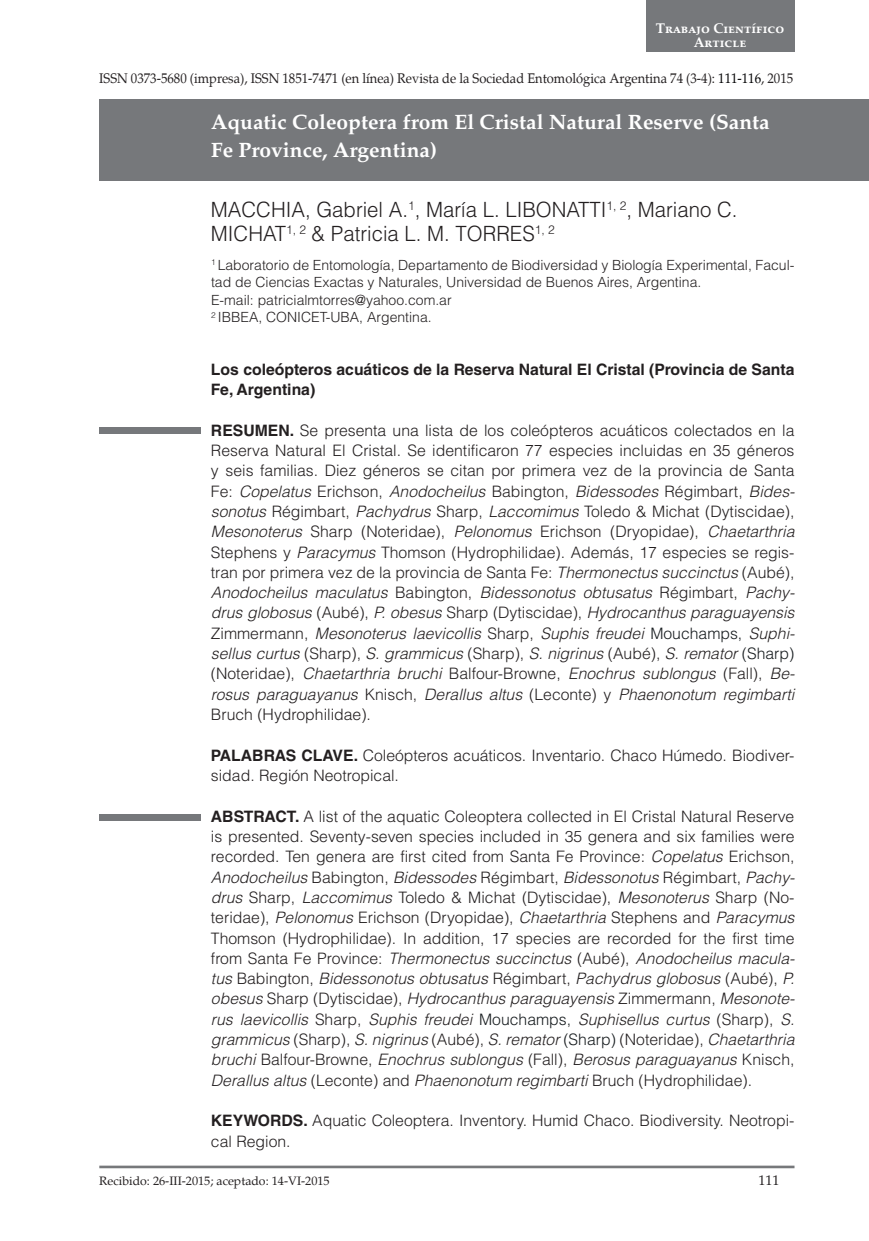
<style>
.page{position:relative;width:869px;height:1241px;background:#fff}
.page>*{position:absolute;margin:0;border:0;box-sizing:border-box;transform-origin:0 0}
.t1{font:300 21px/24.5px "Helvetica LT Std";color:#231f20}
.t2{font:700 21px/28px "Palatino";color:#fff}
.t3{font:300 15.75px/20.3px "Helvetica LT Std";color:#231f20;text-align:justify}
.t4{font:700 15.75px/20.3px "Helvetica LT Std";color:#231f20}
.t5{font:300 14px/17.5px "Helvetica LT Std";color:#231f20}
.t6{font:14px "Palatino";color:#231f20;scale:.92 1}
.t7{font:700 14px/14px "Palatino Linotype";color:#fff;text-align:center}
.t8{font:14px "Palatino";color:#231f20}
.t9{font:12.25px "Palatino";color:#231f20}
.s1{color:#000002}
.s2{font-weight:700}
.s3{font-style:italic}
.s4{color:#171c1f}
</style>
<div class="page">
<hr style="left:99px;top:1165px;width:695px;height:2px;background:#76787b">
<div style="left:99px;top:99px;width:769px;height:81px;background:#76787b"></div>
<div style="left:99px;top:427px;width:102px;height:7px;background:#76787b"></div>
<div style="left:99px;top:814px;width:102px;height:6px;background:#76787b"></div>
<div style="left:645px;top:0;width:149px;height:52px;background:#76787b"></div>
<p class="t7" style="left:655px;top:21px;width:130px">Trabajo Científico<br>Article</p>
<p class="t6" style="left:99px;top:70px;width:755px">ISSN 0373-5680 (impresa), ISSN 1851-7471 (en línea) Revista de la Sociedad Entomológica Argentina 74 (3-4): <span class="s1">111-116</span>, 2015</p>
<h1 class="t2" style="left:211px;top:108px;width:560px">Aquatic Coleoptera from El Cristal Natural Reserve (Santa<br>Fe Province, Argentina)</h1>
<h1 class="t1" style="left:211px;top:197px;width:528px">MACCHIA, Gabriel A.<sup>1</sup>, María L. LIBONATTI<sup>1,</sup> <sup>2</sup>, Mariano C.<br>MICHAT<sup>1,</sup> <sup>2</sup> &amp; Patricia L. M. TORRES<sup>1,</sup> <sup>2</sup></h1>
<p class="t5" style="left:211px;top:256px;width:584px"><sup>1</sup> Laboratorio de Entomología, Departamento de Biodiversidad y Biología Experimental, Facul&shy;tad de Ciencias Exactas y Naturales, Universidad de Buenos Aires, Argentina.<br>E-mail: patricialmtorres@yahoo.com.ar<br><sup>2</sup> IBBEA, CONICET-UBA, Argentina.</p>
<p class="t4" style="left:211px;top:358px;width:584px">Los coleópteros acuáticos de la Reserva Natural El Cristal (Provincia de Santa<br>Fe, Argentina)</p>
<p class="t3" style="left:211px;top:419px;width:585px"><span class="s2">RESUMEN.</span> Se presenta una lista de los coleópteros acuáticos colectados en la Reserva Natural El Cristal. Se identificaron 77 especies incluidas en 35 géneros y seis familias. Diez géneros se citan por primera vez de la provincia de Santa Fe: <span class="s3">Copelatus</span> Erichson, <span class="s3">Anodocheilus</span> Babington, <span class="s3">Bidessodes</span> Régimbart, <span class="s3">Bides&shy;sonotus</span> Régimbart, <span class="s3">Pachydrus</span> Sharp, <span class="s3">Laccomimus</span> Toledo &amp; Michat (Dytiscidae), <span class="s3">Mesonoterus</span> Sharp (Noteridae), <span class="s3">Pelonomus</span> Erichson (Dryopidae), <span class="s3">Chaetarthria </span>Stephens y <span class="s3">Paracymus</span> Thomson (Hydrophilidae). Además, 17 especies se regis&shy;tran por primera vez de la provincia de Santa Fe: <span class="s3">Thermonectus succinctus</span> (Aubé), <span class="s3">Anodocheilus maculatus</span> Babington, <span class="s3">Bidessonotus obtusatus</span> Régimbart, <span class="s3">Pachy&shy;drus globosus</span> (Aubé), <span class="s3">P. obesus</span> Sharp (Dytiscidae), <span class="s3">Hydrocanthus paraguayensis </span>Zimmermann, <span class="s3">Mesonoterus laevicollis</span> Sharp, <span class="s3">Suphis freudei</span> <span class="s4">Mouchamps,</span> <span class="s3">Suphi&shy;sellus curtus</span> (Sharp), <span class="s3">S. grammicus</span> (Sharp), <span class="s3">S. nigrinus</span> (Aubé), <span class="s3">S. remator</span> <span class="s4">(Sharp) </span>(Noteridae), <span class="s3">Chaetarthria bruchi</span> Balfour-Browne, <span class="s3">Enochrus sublongus</span> (Fall), <span class="s3">Be&shy;rosus paraguayanus</span> Knisch, <span class="s3">Derallus altus</span> (Leconte) y <span class="s3">Phaenonotum regimbarti </span>Bruch (Hydrophilidae).</p>
<p class="t3" style="left:211px;top:744px;width:584px"><span class="s2">PALABRAS CLAVE.</span> Coleópteros acuáticos. Inventario. Chaco Húmedo. Biodiver&shy;sidad. Región Neotropical.</p>
<p class="t3" style="left:211px;top:805px;width:585px"><span class="s2">ABSTRACT.</span> A list of the aquatic Coleoptera collected in El Cristal Natural Reserve is presented. Seventy-seven species included in 35 genera and six families were recorded. Ten genera are first cited from Santa Fe Province: <span class="s3">Copelatus</span> Erichson, <span class="s3">Anodocheilus</span> Babington, <span class="s3">Bidessodes</span> Régimbart, <span class="s3">Bidessonotus</span> Régimbart, <span class="s3">Pachy&shy;drus</span> Sharp, <span class="s3">Laccomimus</span> Toledo &amp; Michat (Dytiscidae), <span class="s3">Mesonoterus</span> Sharp (No&shy;teridae), <span class="s3">Pelonomus</span> Erichson (Dryopidae), <span class="s3">Chaetarthria</span> Stephens and <span class="s3">Paracymus </span>Thomson (Hydrophilidae). In addition, 17 species are recorded for the first time from Santa Fe Province: <span class="s3">Thermonectus succinctus</span> (Aubé), <span class="s3">Anodocheilus macula&shy;tus</span> Babington, <span class="s3">Bidessonotus obtusatus</span> Régimbart, <span class="s3">Pachydrus globosus</span> (Aubé), <span class="s3">P. obesus</span> Sharp (Dytiscidae), <span class="s3">Hydrocanthus paraguayensis</span> Zimmermann, <span class="s3">Mesonote&shy;rus laevicollis</span> Sharp, <span class="s3">Suphis freudei</span> <span class="s4">Mouchamps,</span> <span class="s3">Suphisellus curtus</span> (Sharp), <span class="s3">S. grammicus</span> (Sharp), <span class="s3">S. nigrinus</span> (Aubé), <span class="s3">S. remator</span> <span class="s4">(Sharp)</span> (Noteridae), <span class="s3">Chaetarthria bruchi</span> Balfour-Browne, <span class="s3">Enochrus sublongus</span> (Fall), <span class="s3">Berosus paraguayanus</span> Knisch, <span class="s3">Derallus altus</span> (Leconte) and <span class="s3">Phaenonotum regimbarti</span> Bruch (Hydrophilidae).</p>
<p class="t3" style="left:211px;top:1110px;width:584px"><span class="s2">KEYWORDS.</span> Aquatic Coleoptera. Inventory. Humid Chaco. Biodiversity. Neotropi&shy;cal Region.</p>
<p class="t9" style="left:99px;top:1173px;width:232px">Recibido: 26-III-2015; aceptado: 14-VI-2015</p>
<p class="t8" style="left:758px;top:1171px;width:22px">111</p>
</div>
